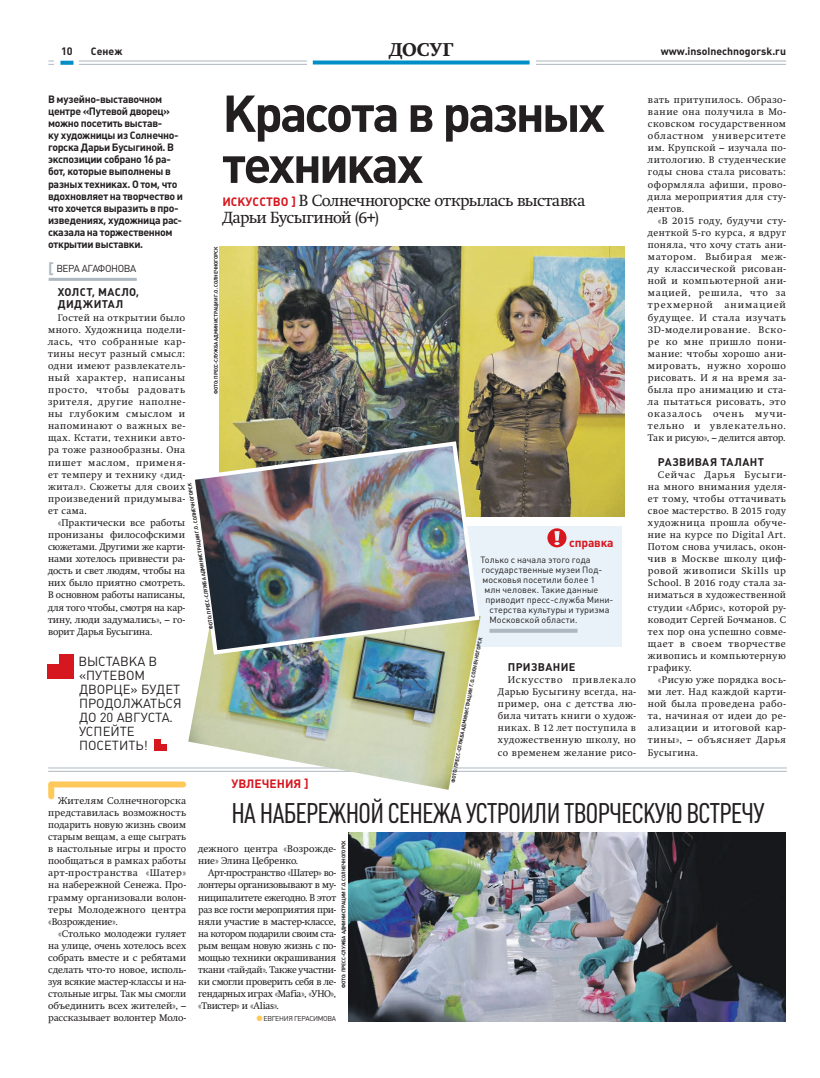
<style>
.page{position:relative;width:820px;height:1078px;background:#fff}
.page>*{position:absolute;margin:0;border:0;box-sizing:border-box;transform-origin:0 0}
.t1{font:700 51px/51px "Plumb";letter-spacing:-.05em;color:#231f20}
.t2{font:28px "Plumb Condensed";letter-spacing:-.02em;color:#231f20}
.t3{font:18px "Swift Extra Bold C";letter-spacing:.015em;color:#231f20}
.t4{font:16px/17px "Swift C";letter-spacing:-.035em;color:#231f20}
.t5{font:13px/14px "Plumb";color:#231f20}
.t6{font:700 12px "Plumb C";color:#d7171f}
.t7{font:700 11px/12.1px "Plumb";letter-spacing:.03em;color:#231f20}
.t8{font:700 10.7px "Plumb";color:#231f20}
.t9{font:700 10.5px/12.1px "Plumb";letter-spacing:-.03em;color:#231f20}
.t10{font:700 10.5px "Plumb C";color:#231f20}
.t11{font:10px "Plumb";letter-spacing:-.04em;color:#231f20}
.t12{font:9.6px/12.1px "Swift C";letter-spacing:.03em;color:#231f20;text-align:justify}
.t13{font:9.6px/12.1px "Swift C";letter-spacing:.005em;color:#231f20}
.t14{font:9px "Plumb C";letter-spacing:.005em;color:#231f20}
.t15{font:7px "Plumb C";letter-spacing:-.05em;color:#231f20}
.t16{font:700 5.1px "Plumb C";letter-spacing:-.025em;color:#231f20}
.s1{font-family:"Plumb C";font-weight:700;font-size:15px;color:#adb8c0}
.s2{font-family:"Plumb C";font-weight:700;font-size:12px;color:#d7171f}
.s3{font-size:17px;color:#fec95a}
</style>
<div class="page">
<hr style="left:48px;top:61px;width:737px;height:1px;background:#adb8c0">
<hr style="left:48px;top:64px;width:737px;height:1px;background:#adb8c0">
<div style="left:55px;top:46px;width:24px;height:24px;background:#fff"></div>
<svg style="left:60px;top:61px;width:13px;height:4px"></svg>
<div style="left:307px;top:43px;width:228px;height:24px;background:#fff"></div>
<svg style="left:313px;top:60px;width:216px;height:4px"></svg>
<hr style="left:49px;top:278px;width:88px;height:3px;background:#adb8c0">
<div style="left:426px;top:526px;width:196px;height:120px;background:#e8f2f8"></div>
<svg style="left:547px;top:528px;width:19px;height:19px"></svg>
<svg style="left:489px;top:628px;width:88px;height:4px"></svg>
<img style="left:348px;top:832px;width:437px;height:189px">
<div style="left:51px;top:781px;width:132px;height:6px;background:#fec95a"></div>
<div style="left:48px;top:784px;width:6px;height:12px;background:#fec95a"></div>
<hr style="left:48px;top:770px;width:738px;height:1px;background:#adb8c0">
<hr style="left:48px;top:767px;width:738px;height:1px;background:#adb8c0">
<img style="left:219px;top:246px;width:405px;height:271px">
<img style="left:188px;top:656px;width:292px;height:133px">
<img style="left:195px;top:439px;width:286px;height:217px">
<div style="left:48px;top:663px;width:25px;height:15px;background:#d7171f"></div>
<div style="left:59px;top:654px;width:14px;height:24px;background:#d7171f"></div>
<div style="left:154px;top:743px;width:12px;height:7px;background:#d7171f"></div>
<div style="left:154px;top:739px;width:7px;height:11px;background:#d7171f"></div>
<p class="t8" style="left:61px;top:45px;width:13px">10</p>
<p class="t10" style="left:91px;top:45px;width:33px">Сенеж</p>
<h3 class="t3" style="left:389px;top:39px;width:65px">ДОСУГ</h3>
<p class="t10" style="left:660px;top:45px;width:127px">www.insolnechnogorsk.ru</p>
<p class="t9" style="left:48px;top:93px;width:136px">В музейно-выставочном центре «Путевой дворец» можно посетить выстав-<br>ку художницы из Солнечно&shy;горска Дарьи Бусыгиной. В экспозиции собрано 16 ра&shy;бот, которые выполнены в разных техниках. О том, что вдохновляет на творчество и что хочется выразить в про&shy;изведениях, художница рас&shy;сказала на торжественном открытии выставки.</p>
<p class="t11" style="left:48px;top:263px;width:90px"><span class="s1">[</span> ВЕРА АГАФОНОВА</p>
<p class="t7" style="left:58px;top:286px;width:83px">ХОЛСТ, МАСЛО,<br>ДИДЖИТАЛ</p>
<p class="t12" style="left:48px;top:311px;width:139px;text-indent:10px">Гостей на открытии было много. Художница подели&shy;лась, что собранные кар&shy;тины несут разный смысл: одни имеют развлекатель&shy;ный характер, написаны просто, чтобы радовать зрителя, другие наполне&shy;ны глубоким смыслом и напоминают о важных ве&shy;щах. Кстати, техники авто&shy;ра тоже разнообразны. Она пишет маслом, применя&shy;ет темперу и технику «дид&shy;житал». Сюжеты для своих произведений придумыва&shy;ет сама.</p>
<p class="t12" style="left:48px;top:516px;width:139px;text-indent:10px">«Практически все работы пронизаны философскими сюжетами. Другими же карти&shy;нами хотелось привнести ра&shy;дость и свет людям, чтобы на них было приятно смотреть.<br>В основном работы написаны, для того чтобы, смотря на кар&shy;тину, люди задумались», – го&shy;ворит Дарья Бусыгина.</p>
<p class="t7" style="left:507px;top:660px;width:69px">ПРИЗВАНИЕ</p>
<p class="t12" style="left:498px;top:673px;width:139px;text-indent:10px">Искусство привлекало Дарью Бусыгину всегда, на&shy;пример, она с детства лю&shy;била читать книги о худож&shy;никах. В 12 лет поступила в художественную школу, но со временем желание рисо-</p>
<p class="t12" style="left:647px;top:94px;width:139px">вать притупилось. Образо&shy;вание она получила в Мо&shy;сковском государственном областном университете им. Крупской – изучала по&shy;литологию. В студенческие годы снова стала рисовать: оформляла афиши, прово&shy;дила мероприятия для сту&shy;дентов.</p>
<p class="t12" style="left:647px;top:214px;width:139px;text-indent:10px">«В 2015 году, будучи сту&shy;денткой 5-го курса, я вдруг поняла, что хочу стать ани&shy;матором. Выбирая меж&shy;ду классической рисован&shy;ной и компьютерной ани&shy;мацией, решила, что за трехмерной анимацией будущее. И стала изучать 3D-моделирование. Вско&shy;ре ко мне пришло пони&shy;мание: чтобы хорошо ани&shy;мировать, нужно хорошо рисовать. И я на время за&shy;была про анимацию и ста&shy;ла пытаться рисовать, это оказалось очень мучи&shy;тельно и увлекательно.<br>Так и рисую», – делится автор.</p>
<p class="t7" style="left:657px;top:455px;width:108px">РАЗВИВАЯ ТАЛАНТ</p>
<p class="t12" style="left:647px;top:468px;width:139px;text-indent:10px">Сейчас Дарья Бусыги&shy;на много внимания уделя&shy;ет тому, чтобы оттачивать свое мастерство. В 2015 году художница прошла обуче&shy;ние на курсе по Digital Art.<br>Потом снова училась, окон&shy;чив в Москве школу циф&shy;ровой живописи Skills up School. В 2016 году стала за&shy;ниматься в художественной студии «Абрис», которой ру&shy;ководит Сергей Бочманов. С тех пор она успешно совме&shy;щает в своем творчестве живопись и компьютерную графику.</p>
<p class="t12" style="left:647px;top:673px;width:139px;text-indent:10px">«Рисую уже порядка вось&shy;ми лет. Над каждой карти&shy;ной была проведена рабо&shy;та, начиная от идеи до ре&shy;ализации и итоговой кар&shy;тины», – объясняет Дарья Бусыгина.</p>
<h1 class="t1" style="left:222px;top:88px;width:384px">Красота в разных техниках</h1>
<h3 class="t4" style="left:222px;top:191px;width:364px"><span class="s2">ИСКУССТВО ]</span> В Солнечногорске открылась выставка<br>Дарьи Бусыгиной (6+)</h3>
<p class="t16" style="left:213px;top:394px;width:149px;rotate:-90deg">ФОТО: ПРЕСС-СЛУЖБА АДМИНИСТРАЦИИ Г.О. СОЛНЕЧНОГОРСК</p>
<p class="t16" style="left:208px;top:629px;width:149px;rotate:-98deg">ФОТО: ПРЕСС-СЛУЖБА АДМИНИСТРАЦИИ Г.О. СОЛНЕЧНОГОРСК</p>
<p class="t6" style="left:569px;top:536px;width:46px">справка</p>
<p class="t14" style="left:480px;top:554px;width:112px">Только с начала этого года</p>
<p class="t14" style="left:481px;top:564px;width:122px">государственные музеи Под-</p>
<p class="t14" style="left:482px;top:574px;width:114px">московья посетили более 1</p>
<p class="t14" style="left:484px;top:584px;width:115px">млн человек. Такие данные</p>
<p class="t14" style="left:485px;top:594px;width:129px">приводит пресс-служба Мини-</p>
<p class="t14" style="left:489px;top:604px;width:121px">стерства культуры и туризма</p>
<p class="t14" style="left:489px;top:614px;width:89px">Московской области.</p>
<p class="t16" style="left:449px;top:782px;width:149px;rotate:-79deg">ФОТО: ПРЕСС-СЛУЖБА АДМИНИСТРАЦИИ Г.О. СОЛНЕЧНОГОРСК</p>
<h3 class="t5" style="left:78px;top:654px;width:105px">ВЫСТАВКА В «ПУТЕВОМ<br>ДВОРЦЕ» БУДЕТ<br>ПРОДОЛЖАТЬСЯ<br>ДО 20 АВГУСТА.<br>УСПЕЙТЕ<br>ПОСЕТИТЬ!</h3>
<p class="t6" style="left:231px;top:776px;width:79px">УВЛЕЧЕНИЯ ]</p>
<h2 class="t2" style="left:231px;top:798px;width:534px">НА НАБЕРЕЖНОЙ СЕНЕЖА УСТРОИЛИ ТВОРЧЕСКУЮ ВСТРЕЧУ</h2>
<p class="t12" style="left:48px;top:794px;width:139px;text-indent:10px">Жителям Солнечногорска представилась возможность подарить новую жизнь своим старым вещам, а еще сыграть в настольные игры и просто пообщаться в рамках работы арт-пространства «Шатер» на набережной Сенежа. Про&shy;грамму организовали волон&shy;теры Молодежного центра «Возрождение».</p>
<p class="t12" style="left:48px;top:927px;width:139px;text-indent:10px">«Столько молодежи гуляет на улице, очень хотелось всех собрать вместе и с ребятами сделать что-то новое, исполь&shy;зуя всякие мастер-классы и на&shy;стольные игры. Так мы смогли объединить всех жителей», – рассказывает волонтер Моло-</p>
<p class="t16" style="left:340px;top:987px;width:149px;rotate:-90deg">ФОТО: ПРЕСС-СЛУЖБА АДМИНИСТРАЦИИ Г.О. СОЛНЕЧНОГОРСК</p>
<p class="t13" style="left:198px;top:842px;width:139px">дежного центра «Возрожде&shy;ние» Элина Цебренко.</p>
<p class="t12" style="left:198px;top:866px;width:139px;text-indent:10px">Арт-пространство «Шатер» во&shy;лонтеры организовывают в му&shy;ниципалитете ежегодно. В этот раз все гости мероприятия при&shy;няли участие в мастер-классе, на котором подарили своим ста&shy;рым вещам новую жизнь с по&shy;мощью техники окрашивания ткани «тай-дай». Также участни&shy;ки смогли проверить себя в ле&shy;гендарных играх «Mafia», «УНО», «Твистер» и «Alias».</p>
<p class="t15" style="left:255px;top:1014px;width:82px"><span class="s3">•</span>ЕВГЕНИЯ ГЕРАСИМОВА</p>
</div>
